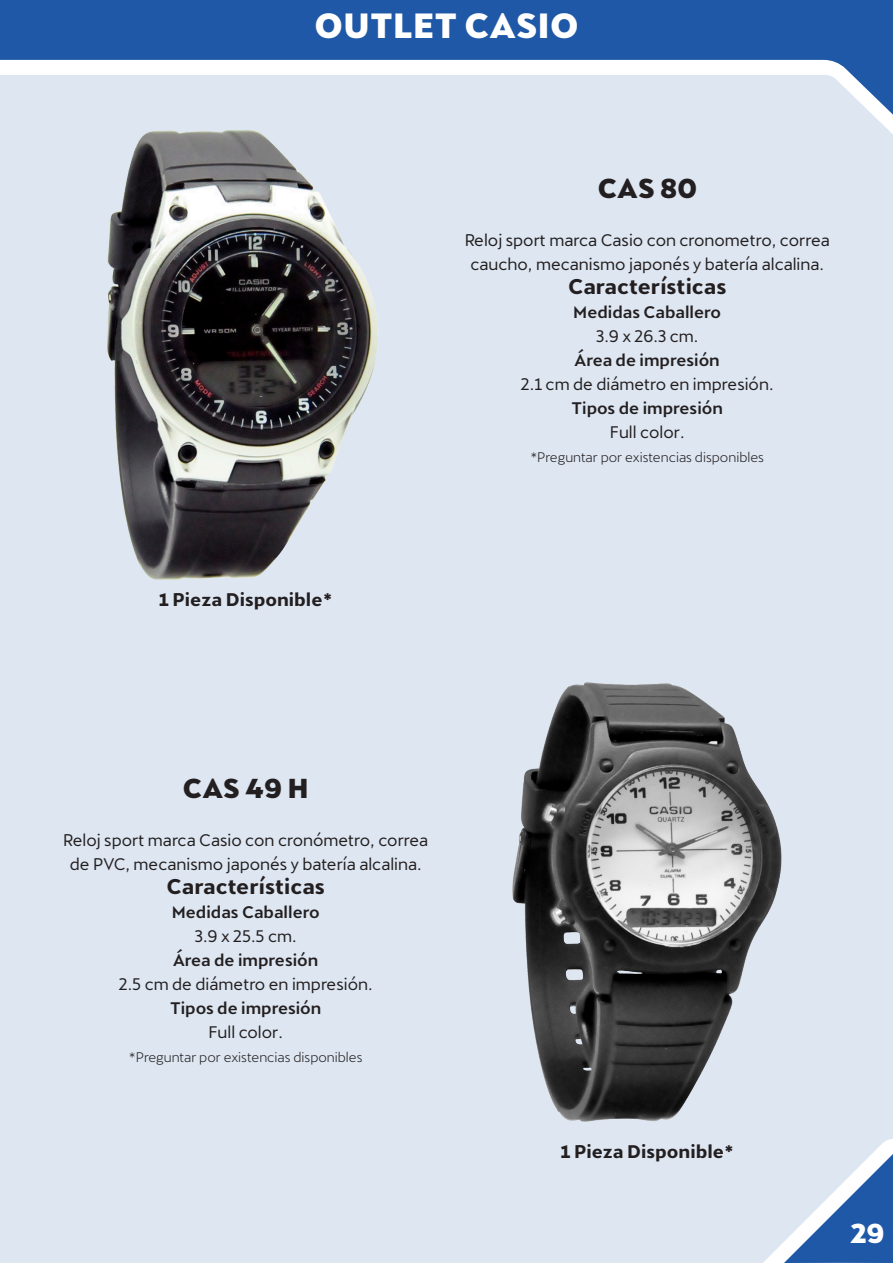
<style>
.page{position:relative;width:893px;height:1263px;background:#fff}
.page>*{position:absolute;margin:0;border:0;box-sizing:border-box;transform-origin:0 0}
.t1{font:800 34.5px "Cupra";color:#fff}
.Titulo{font:800 27px "Cupra";color:#231f20}
.t2{font:800 27px "Cupra";color:#fff}
.t3{font:700 21px "Cupra";color:#231f20}
.t4{font:700 18px "Cupra";color:#231f20}
.Texto{font:16.5px/24px "Cupra";color:#231f20;text-align:center}
.Texto_Negritas{font:500 16.5px "Cupra";color:#231f20}
.Titulo-2{font:13.5px "Cupra";color:#231f20}
</style>
<div class="page">
<svg style="left:1px;top:0;width:892px;height:75px;fill:#1e58a7"></svg>
<svg style="left:0;top:0;width:1px;height:60px"></svg>
<div style="left:0;top:75px;width:893px;height:1188px;background:#dde6f1"></div>
<img style="left:99px;top:126px;width:289px;height:456px">
<img style="left:503px;top:678px;width:289px;height:456px">
<p class="t1" style="left:314px;top:6px;width:266px">OUTLET CASIO</p>
<p class="Titulo" style="left:597px;top:173px;width:101px">CAS 80</p>
<p class="Texto" style="left:465px;top:225px;width:366px">Reloj sport marca Casio con cronometro, correa caucho, mecanismo japonés y batería alcalina.</p>
<p class="Texto_Negritas" style="left:573px;top:303px;width:149px">Medidas Caballero</p>
<p class="Texto" style="left:596px;top:321px;width:104px">3.9 x 26.3 cm.</p>
<p class="Texto_Negritas" style="left:575px;top:351px;width:147px">Área de impresión</p>
<p class="Texto" style="left:521px;top:369px;width:254px">2.1 cm de diámetro en impresión.</p>
<p class="Texto_Negritas" style="left:571px;top:399px;width:153px">Tipos de impresión</p>
<p class="Texto" style="left:610px;top:417px;width:76px">Full color.</p>
<p class="t3" style="left:568px;top:274px;width:160px">Características</p>
<p class="t4" style="left:159px;top:589px;width:175px">1 Pieza Disponible*</p>
<p class="Titulo-2" style="left:530px;top:445px;width:235px">*Preguntar por existencias disponibles</p>
<p class="Titulo" style="left:183px;top:773px;width:128px">CAS 49 H</p>
<p class="Texto" style="left:63px;top:825px;width:366px">Reloj sport marca Casio con cronómetro, correa de PVC, mecanismo japonés y batería alcalina.</p>
<p class="Texto_Negritas" style="left:172px;top:903px;width:149px">Medidas Caballero</p>
<p class="Texto" style="left:195px;top:921px;width:103px">3.9 x 25.5 cm.</p>
<p class="Texto_Negritas" style="left:173px;top:951px;width:147px">Área de impresión</p>
<p class="Texto" style="left:119px;top:969px;width:255px">2.5 cm de diámetro en impresión.</p>
<p class="Texto_Negritas" style="left:170px;top:999px;width:153px">Tipos de impresión</p>
<p class="Texto" style="left:208px;top:1017px;width:76px">Full color.</p>
<p class="t3" style="left:167px;top:874px;width:160px">Características</p>
<p class="Titulo-2" style="left:129px;top:1045px;width:235px">*Preguntar por existencias disponibles</p>
<p class="t4" style="left:560px;top:1141px;width:175px">1 Pieza Disponible*</p>
<h2 class="t2" style="left:850px;top:1218px;width:36px">29</h2>
</div>
